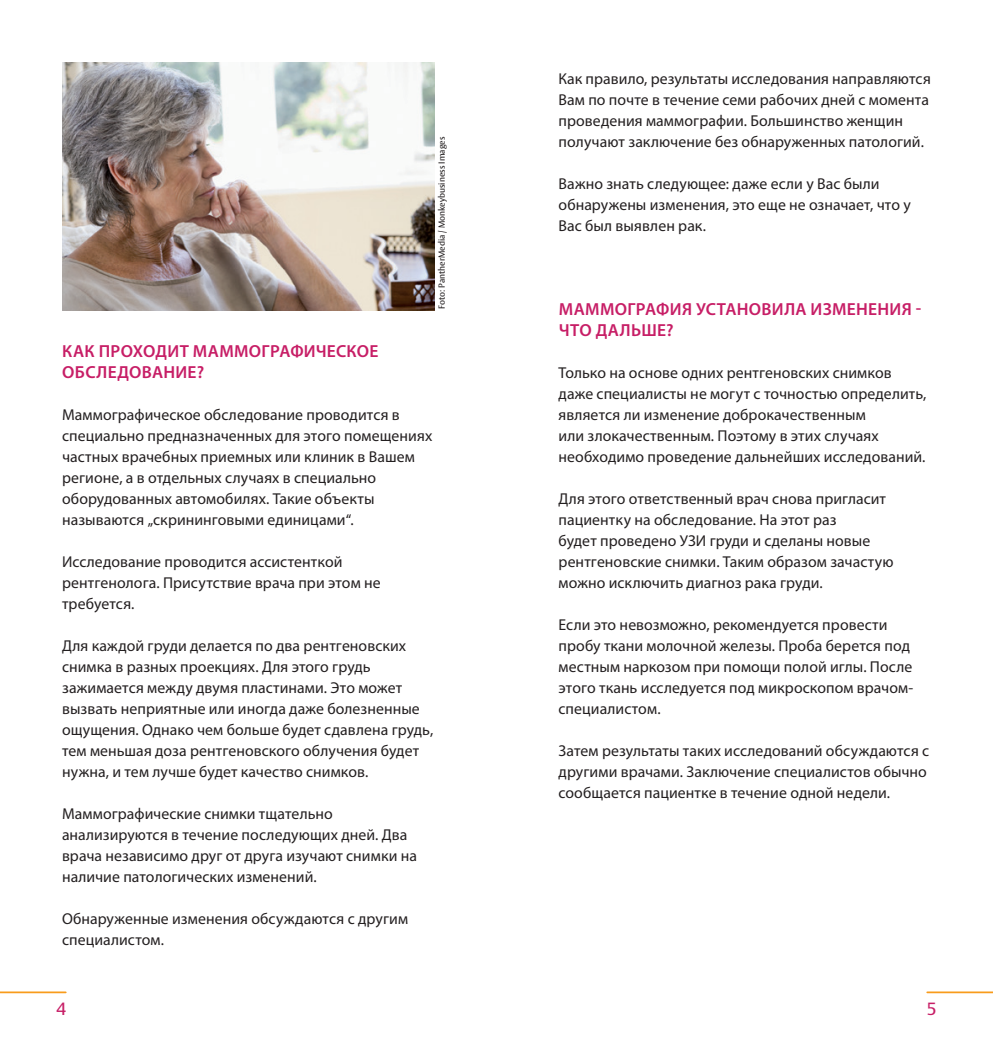
<style>
.page{position:relative;width:993px;height:1042px;background:#fff}
.page>*{position:absolute;margin:0;border:0;box-sizing:border-box;transform-origin:0 0}
.H4{font:600 17.5px/21px "Myriad Pro";letter-spacing:.015em;color:#c71e66}
.t1{font:500 17.5px "Vesta Pro";color:#c71e66}
.Fliesstext_abst{font:15.75px/21px "Myriad Pro";letter-spacing:.005em;color:#231f20}
.t2{font:500 8.75px "Vesta Pro";letter-spacing:.005em;color:#231f20}
</style>
<div class="page">
<hr style="left:926px;top:991px;width:66px;height:2px;background:#f89c1c">
<hr style="left:0;top:991px;width:66px;height:2px;background:#f89c1c">
<img style="left:62px;top:62px;width:372px;height:248px">
<p class="t2" style="left:436px;top:309px;width:174px;rotate:-90deg">Foto: PantherMedia / Monkeybusiness Images</p>
<p class="H4" style="left:62px;top:340px;width:317px">КАК ПРОХОДИТ МАММОГРАФИЧЕСКОЕ<br>ОБСЛЕДОВАНИЕ?</p>
<p class="Fliesstext_abst" style="left:62px;top:404px;width:372px">Маммографическое обследование проводится в специально предназначенных для этого помещениях частных врачебных приемных или клиник в Вашем регионе, а в отдельных случаях в специально оборудованных автомобилях. Такие объекты называются „скрининговыми единицами“.</p>
<p class="Fliesstext_abst" style="left:62px;top:551px;width:320px">Исследование проводится ассистенткой рентгенолога. Присутствие врача при этом не требуется.</p>
<p class="Fliesstext_abst" style="left:62px;top:635px;width:373px">Для каждой груди делается по два рентгеновских снимка в разных проекциях. Для этого грудь зажимается между двумя пластинами. Это может вызвать неприятные или иногда даже болезненные ощущения. Однако чем больше будет сдавлена грудь, тем меньшая доза рентгеновского облучения будет нужна, и тем лучше будет качество снимков.</p>
<p class="Fliesstext_abst" style="left:62px;top:803px;width:356px">Маммографические снимки тщательно анализируются в течение последующих дней. Два врача независимо друг от друга изучают снимки на наличие патологических изменений.</p>
<p class="Fliesstext_abst" style="left:62px;top:908px;width:347px">Обнаруженные изменения обсуждаются с другим специалистом.</p>
<p class="Fliesstext_abst" style="left:558px;top:68px;width:374px">Как правило, результаты исследования направляются Вам по почте в течение семи рабочих дней с момента проведения маммографии. Большинство женщин получают заключение без обнаруженных патологий.</p>
<p class="Fliesstext_abst" style="left:558px;top:173px;width:353px">Важно знать следующее: даже если у Вас были обнаружены изменения, это еще не означает, что у<br>Вас был выявлен рак.</p>
<p class="H4" style="left:558px;top:298px;width:364px">МАММОГРАФИЯ УСТАНОВИЛА ИЗМЕНЕНИЯ -<br>ЧТО ДАЛЬШЕ?</p>
<p class="Fliesstext_abst" style="left:558px;top:362px;width:369px">Только на основе одних рентгеновских снимков даже специалисты не могут с точностью определить, является ли изменение доброкачественным<br>или злокачественным. Поэтому в этих случаях необходимо проведение дальнейших исследований.</p>
<p class="Fliesstext_abst" style="left:558px;top:488px;width:336px">Для этого ответственный врач снова пригласит пациентку на обследование. На этот раз<br>будет проведено УЗИ груди и сделаны новые рентгеновские снимки. Таким образом зачастую можно исключить диагноз рака груди.</p>
<p class="Fliesstext_abst" style="left:558px;top:614px;width:355px">Если это невозможно, рекомендуется провести пробу ткани молочной железы. Проба берется под местным наркозом при помощи полой иглы. После этого ткань исследуется под микроскопом врачом&shy;специалистом.</p>
<p class="Fliesstext_abst" style="left:558px;top:740px;width:372px">Затем результаты таких исследований обсуждаются с другими врачами. Заключение специалистов обычно сообщается пациентке в течение одной недели.</p>
<p class="t1" style="left:56px;top:997px;width:11px">4</p>
<p class="t1" style="left:926px;top:997px;width:11px">5</p>
</div>
